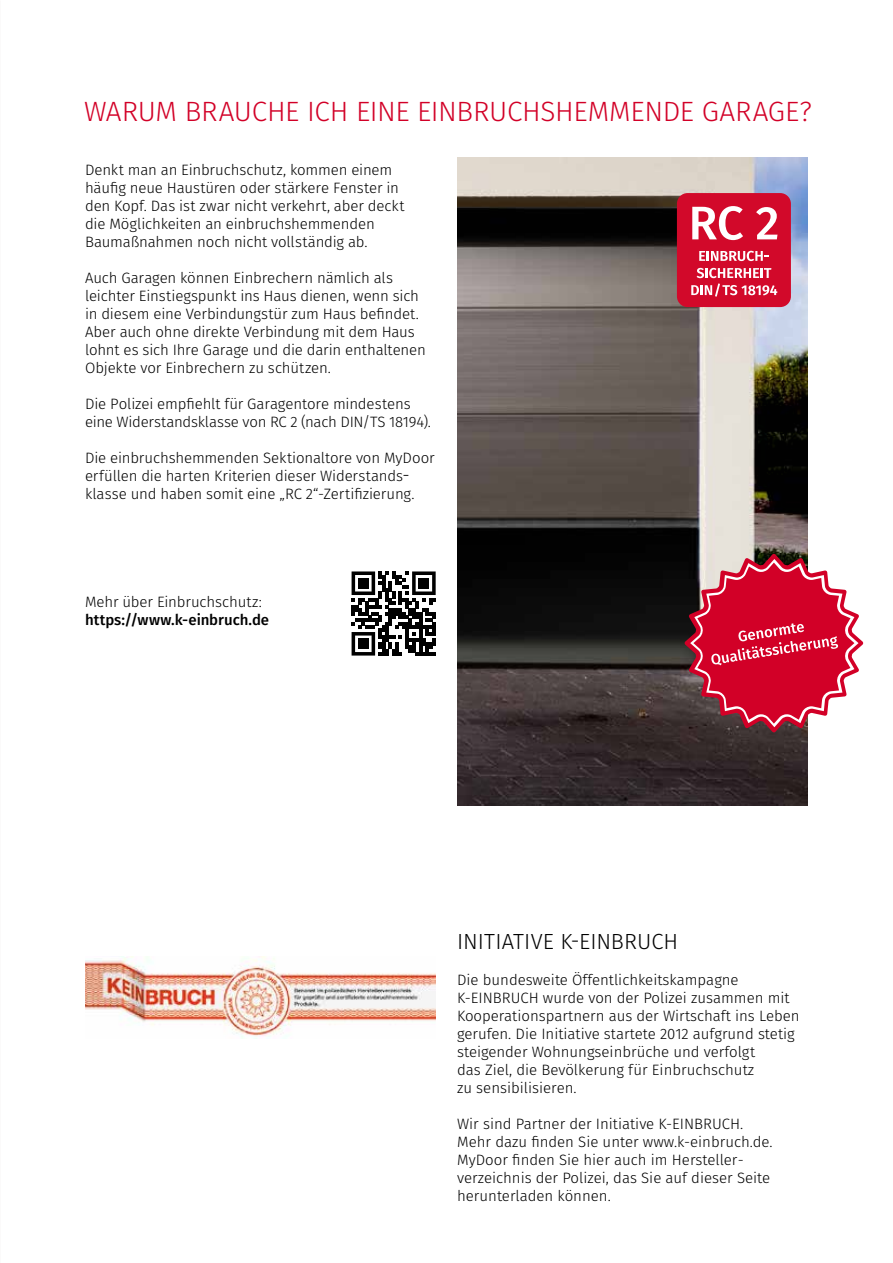
<style>
.page{position:relative;width:893px;height:1263px;background:#fff}
.page>*{position:absolute;margin:0;border:0;box-sizing:border-box;transform-origin:0 0}
.t1{font:300 27.9px "Fira Sans";letter-spacing:-.015em;color:#d20027}
.t2{font:300 21.9px "Fira Sans";letter-spacing:.005em;color:#000}
.t3{font:300 15px/18px "Fira Sans";letter-spacing:-.005em;color:#000}
.t4{font:500 15px "Fira Sans";letter-spacing:-.005em;color:#000}
</style>
<div class="page">
<img style="left:457px;top:157px;width:351px;height:648px">
<svg style="left:351px;top:571px;width:85px;height:85px"></svg>
<svg style="left:352px;top:571px;width:84px;height:84px"></svg>
<div style="left:358px;top:578px;width:10px;height:10px;background:#000"></div>
<div style="left:419px;top:578px;width:10px;height:10px;background:#000"></div>
<div style="left:358px;top:639px;width:10px;height:10px;background:#000"></div>
<img style="left:85px;top:957px;width:351px;height:81px">
<div style="left:677px;top:193px;width:114px;height:114px;background:#d2092a;border-radius:11px"></div>
<svg style="left:692px;top:206px;width:85px;height:34px"></svg>
<svg style="left:699px;top:251px;width:70px;height:10px"></svg>
<svg style="left:691px;top:268px;width:86px;height:29px"></svg>
<svg style="left:685px;top:554px;width:178px;height:178px"></svg>
<h1 class="t1" style="left:84px;top:92px;width:729px">WARUM BRAUCHE ICH EINE EINBRUCHSHEMMENDE GARAGE?</h1>
<p class="t3" style="left:85px;top:161px;width:321px">Denkt man an Einbruchschutz, kommen einem häufig neue Haustüren oder stärkere Fenster in den Kopf. Das ist zwar nicht verkehrt, aber deckt die Möglichkeiten an einbruchshemmenden Baumaßnahmen noch nicht vollständig ab.</p>
<p class="t3" style="left:85px;top:269px;width:342px">Auch Garagen können Einbrechern nämlich als leichter Einstiegspunkt ins Haus dienen, wenn sich in diesem eine Verbindungstür zum Haus befindet.<br>Aber auch ohne direkte Verbindung mit dem Haus lohnt es sich Ihre Garage und die darin enthaltenen Objekte vor Einbrechern zu schützen.</p>
<p class="t3" style="left:85px;top:395px;width:347px">Die Polizei empfiehlt für Garagentore mindestens eine Widerstandsklasse von RC 2 (nach DIN/TS 18194).</p>
<p class="t3" style="left:85px;top:449px;width:351px">Die einbruchshemmenden Sektionaltore von MyDoor erfüllen die harten Kriterien dieser Widerstands&shy;klasse und haben somit eine „RC 2“-Zertifizierung.</p>
<p class="t3" style="left:85px;top:593px;width:178px">Mehr über Einbruchschutz:</p>
<p class="t4" style="left:85px;top:609px;width:186px">https://www.k-einbruch.de</p>
<h2 class="t2" style="left:457px;top:926px;width:223px">INITIATIVE K-EINBRUCH</h2>
<p class="t3" style="left:457px;top:971px;width:344px">Die bundesweite Öffentlichkeitskampagne K-EINBRUCH wurde von der Polizei zusammen mit Kooperationspartnern aus der Wirtschaft ins Leben gerufen. Die Initiative startete 2012 aufgrund stetig steigender Wohnungseinbrüche und verfolgt<br>das Ziel, die Bevölkerung für Einbruchschutz<br>zu sensibilisieren.</p>
<p class="t3" style="left:457px;top:1115px;width:317px">Wir sind Partner der Initiative K-EINBRUCH.<br>Mehr dazu finden Sie unter www.k-einbruch.de.<br>MyDoor finden Sie hier auch im Hersteller&shy;verzeichnis der Polizei, das Sie auf dieser Seite herunterladen können.</p>
</div>
